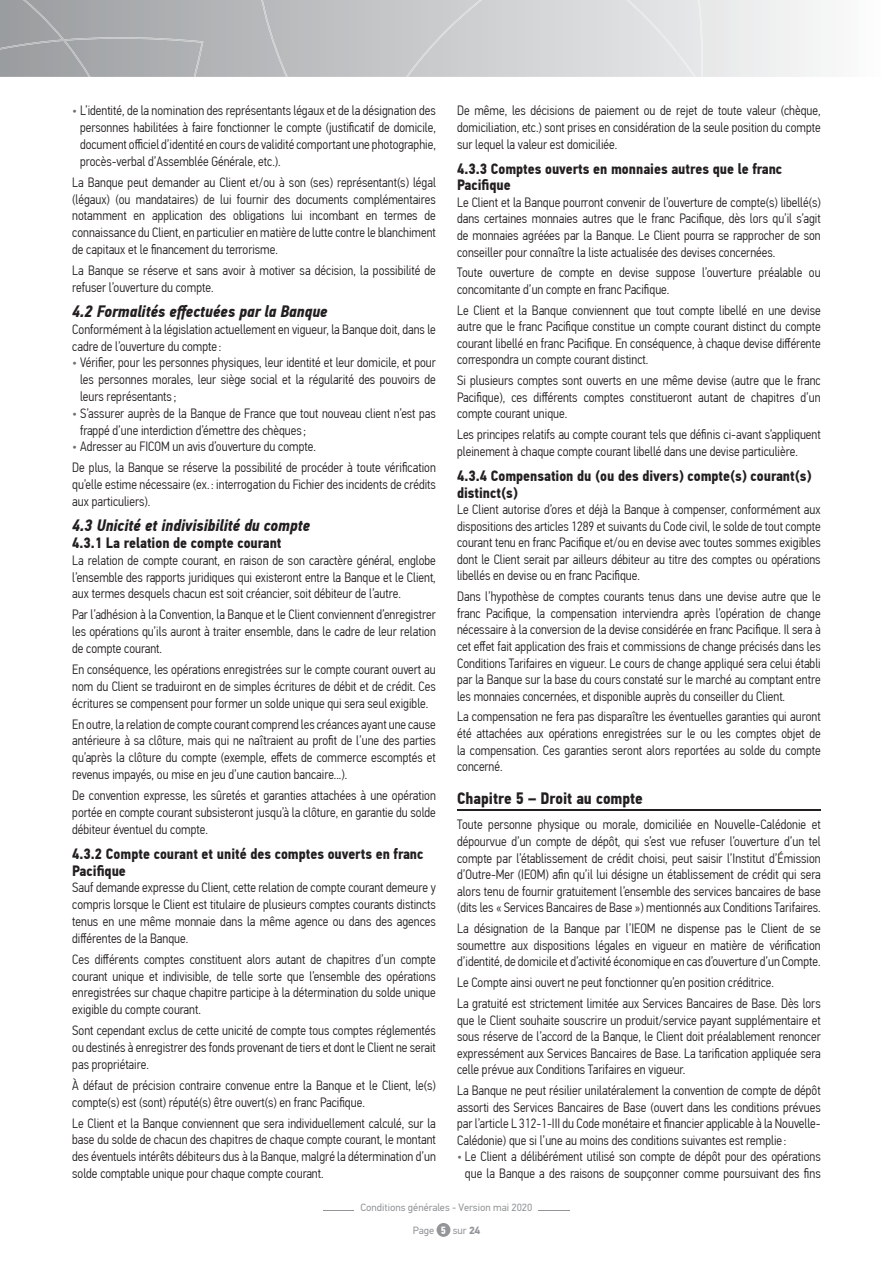
<style>
.page{position:relative;width:893px;height:1263px;background:#fff}
.page>*{position:absolute;margin:0;border:0;box-sizing:border-box;transform-origin:0 0}
.t1{font:italic 700 16.5px "PF Din Text Cond Pro";color:#231f20}
.t2{font:700 16.5px "PF Din Text Cond Pro";color:#231f20}
.t3{font:700 15px/16.5px "PF Din Text Cond Pro";color:#231f20}
.t4{font:300 13.5px/16.5px "PF Din Text Cond Pro";color:#231f20;text-align:justify}
.t5{font:10.5px "PF Din Text Pro";color:#939598}
.s1{color:#6d6e70}
.s2{font-family:"PF Din Text Cond Pro";font-weight:700;color:#fff}
.s3{font-weight:700}
</style>
<div class="page">
<svg style="left:203px;top:0;width:618px;height:77px;background:#d1d3d4"></svg>
<svg style="left:259px;top:0;width:29px;height:77px;background:#b9bbbd"></svg>
<div style="left:406px;top:0;width:93px;height:77px;background:#cbcdcf"></div>
<div style="left:611px;top:0;width:92px;height:77px;background:#e2e3e4"></div>
<svg style="left:0;top:0;width:203px;height:77px;background:#a6a8ab"></svg>
<div style="left:437px;top:1223px;width:13px;height:14px;background:#939598;border-radius:50%"></div>
<hr style="left:323px;top:1210px;width:247px;height:1px;background:#939598">
<div style="left:355px;top:1203px;width:183px;height:10px;background:#fff"></div>
<hr style="left:457px;top:810px;width:364px;height:1px;background:#231f20">
<p class="t4" style="left:80px;top:104px;width:357px;text-indent:-8px"><span class="s1">•</span> L’identité, de la nomination des représentants légaux et de la désignation des personnes habilitées à faire fonctionner le compte (justificatif de domicile, document officiel d’identité en cours de validité comportant une photographie, procès-verbal d’Assemblée Générale, etc.).</p>
<p class="t4" style="left:72px;top:175px;width:365px">La Banque peut demander au Client et/ou à son (ses) représentant(s) légal (légaux) (ou mandataires) de lui fournir des documents complémentaires notamment en application des obligations lui incombant en termes de connaissance du Client, en particulier en matière de lutte contre le blanchiment de capitaux et le financement du terrorisme.</p>
<p class="t4" style="left:72px;top:263px;width:365px">La Banque se réserve et sans avoir à motiver sa décision, la possibilité de refuser l’ouverture du compte.</p>
<p class="t1" style="left:72px;top:305px;width:257px">4.2 Formalités effectuées par la Banque</p>
<p class="t4" style="left:72px;top:322px;width:365px">Conformément à la législation actuellement en vigueur, la Banque doit, dans le cadre de l’ouverture du compte :</p>
<p class="t4" style="left:80px;top:356px;width:357px;text-indent:-8px"><span class="s1">•</span> Vérifier, pour les personnes physiques, leur identité et leur domicile, et pour les personnes morales, leur siège social et la régularité des pouvoirs de leurs représentants ;</p>
<p class="t4" style="left:80px;top:406px;width:357px;text-indent:-8px"><span class="s1">•</span> S’assurer auprès de la Banque de France que tout nouveau client n’est pas frappé d’une interdiction d’émettre des chèques ;</p>
<p class="t4" style="left:72px;top:437px;width:365px;line-height:21px"><span class="s1">•</span> Adresser au FICOM un avis d’ouverture du compte.<br>De plus, la Banque se réserve la possibilité de procéder à toute vérification</p>
<p class="t4" style="left:72px;top:477px;width:365px">qu’elle estime nécessaire (ex. : interrogation du Fichier des incidents de crédits aux particuliers).</p>
<p class="t1" style="left:72px;top:519px;width:239px">4.3 Unicité et indivisibilité du compte</p>
<p class="t3" style="left:72px;top:536px;width:211px">4.3.1 La relation de compte courant</p>
<p class="t4" style="left:72px;top:553px;width:365px">La relation de compte courant, en raison de son caractère général, englobe l’ensemble des rapports juridiques qui existeront entre la Banque et le Client, aux termes desquels chacun est soit créancier, soit débiteur de l’autre.</p>
<p class="t4" style="left:72px;top:608px;width:365px">Par l’adhésion à la Convention, la Banque et le Client conviennent d’enregistrer les opérations qu’ils auront à traiter ensemble, dans le cadre de leur relation de compte courant.</p>
<p class="t4" style="left:72px;top:662px;width:365px">En conséquence, les opérations enregistrées sur le compte courant ouvert au nom du Client se traduiront en de simples écritures de débit et de crédit. Ces écritures se compensent pour former un solde unique qui sera seul exigible.</p>
<p class="t4" style="left:72px;top:717px;width:365px">En outre, la relation de compte courant comprend les créances ayant une cause antérieure à sa clôture, mais qui ne naîtraient au profit de l’une des parties qu’après la clôture du compte (exemple, effets de commerce escomptés et revenus impayés, ou mise en jeu d’une caution bancaire...).</p>
<p class="t4" style="left:72px;top:788px;width:365px">De convention expresse, les sûretés et garanties attachées à une opération portée en compte courant subsisteront jusqu’à la clôture, en garantie du solde débiteur éventuel du compte.</p>
<p class="t3" style="left:72px;top:847px;width:353px">4.3.2 Compte courant et unité des comptes ouverts en franc<br>Pacifique</p>
<p class="t4" style="left:72px;top:881px;width:365px">Sauf demande expresse du Client, cette relation de compte courant demeure y compris lorsque le Client est titulaire de plusieurs comptes courants distincts tenus en une même monnaie dans la même agence ou dans des agences différentes de la Banque.</p>
<p class="t4" style="left:72px;top:952px;width:365px">Ces différents comptes constituent alors autant de chapitres d’un compte courant unique et indivisible, de telle sorte que l’ensemble des opérations enregistrées sur chaque chapitre participe à la détermination du solde unique exigible du compte courant.</p>
<p class="t4" style="left:72px;top:1023px;width:365px">Sont cependant exclus de cette unicité de compte tous comptes réglementés ou destinés à enregistrer des fonds provenant de tiers et dont le Client ne serait pas propriétaire.</p>
<p class="t4" style="left:72px;top:1078px;width:365px">À défaut de précision contraire convenue entre la Banque et le Client, le(s) compte(s) est (sont) réputé(s) être ouvert(s) en franc Pacifique.</p>
<p class="t4" style="left:72px;top:1116px;width:365px">Le Client et la Banque conviennent que sera individuellement calculé, sur la base du solde de chacun des chapitres de chaque compte courant, le montant des éventuels intérêts débiteurs dus à la Banque, malgré la détermination d’un solde comptable unique pour chaque compte courant.</p>
<p class="t4" style="left:457px;top:104px;width:365px">De même, les décisions de paiement ou de rejet de toute valeur (chèque, domiciliation, etc.) sont prises en considération de la seule position du compte sur lequel la valeur est domiciliée.</p>
<p class="t3" style="left:457px;top:162px;width:327px">4.3.3 Comptes ouverts en monnaies autres que le franc<br>Pacifique</p>
<p class="t4" style="left:457px;top:195px;width:365px">Le Client et la Banque pourront convenir de l’ouverture de compte(s) libellé(s) dans certaines monnaies autres que le franc Pacifique, dès lors qu’il s’agit de monnaies agréées par la Banque. Le Client pourra se rapprocher de son conseiller pour connaître la liste actualisée des devises concernées.</p>
<p class="t4" style="left:457px;top:266px;width:365px">Toute ouverture de compte en devise suppose l’ouverture préalable ou concomitante d’un compte en franc Pacifique.</p>
<p class="t4" style="left:457px;top:303px;width:365px">Le Client et la Banque conviennent que tout compte libellé en une devise autre que le franc Pacifique constitue un compte courant distinct du compte courant libellé en franc Pacifique. En conséquence, à chaque devise différente correspondra un compte courant distinct.</p>
<p class="t4" style="left:457px;top:374px;width:365px">Si plusieurs comptes sont ouverts en une même devise (autre que le franc Pacifique), ces différents comptes constitueront autant de chapitres d’un compte courant unique.</p>
<p class="t4" style="left:457px;top:428px;width:365px">Les principes relatifs au compte courant tels que définis ci-avant s’appliquent pleinement à chaque compte courant libellé dans une devise particulière.</p>
<p class="t3" style="left:457px;top:469px;width:356px">4.3.4 Compensation du (ou des divers) compte(s) courant(s) distinct(s)</p>
<p class="t4" style="left:457px;top:502px;width:365px">Le Client autorise d’ores et déjà la Banque à compenser, conformément aux dispositions des articles 1289 et suivants du Code civil, le solde de tout compte courant tenu en franc Pacifique et/ou en devise avec toutes sommes exigibles dont le Client serait par ailleurs débiteur au titre des comptes ou opérations libellés en devise ou en franc Pacifique.</p>
<p class="t4" style="left:457px;top:590px;width:365px">Dans l’hypothèse de comptes courants tenus dans une devise autre que le franc Pacifique, la compensation interviendra après l’opération de change nécessaire à la conversion de la devise considérée en franc Pacifique. Il sera à cet effet fait application des frais et commissions de change précisés dans les Conditions Tarifaires en vigueur. Le cours de change appliqué sera celui établi par la Banque sur la base du cours constaté sur le marché au comptant entre les monnaies concernées, et disponible auprès du conseiller du Client.</p>
<p class="t4" style="left:457px;top:710px;width:365px">La compensation ne fera pas disparaître les éventuelles garanties qui auront été attachées aux opérations enregistrées sur le ou les comptes objet de la compensation. Ces garanties seront alors reportées au solde du compte concerné.</p>
<p class="t2" style="left:457px;top:792px;width:187px">Chapitre 5 – Droit au compte</p>
<p class="t4" style="left:457px;top:818px;width:365px">Toute personne physique ou morale, domiciliée en Nouvelle-Calédonie et dépourvue d’un compte de dépôt, qui s’est vue refuser l’ouverture d’un tel compte par l’établissement de crédit choisi, peut saisir l’Institut d’Émission d’Outre-Mer (IEOM) afin qu’il lui désigne un établissement de crédit qui sera alors tenu de fournir gratuitement l’ensemble des services bancaires de base (dits les « Services Bancaires de Base ») mentionnés aux Conditions Tarifaires.</p>
<p class="t4" style="left:457px;top:921px;width:365px">La désignation de la Banque par l’IEOM ne dispense pas le Client de se soumettre aux dispositions légales en vigueur en matière de vérification d’identité, de domicile et d’activité économique en cas d’ouverture d’un Compte.</p>
<p class="t4" style="left:457px;top:973px;width:365px;line-height:20.9px">Le Compte ainsi ouvert ne peut fonctionner qu’en position créditrice.<br>La gratuité est strictement limitée aux Services Bancaires de Base. Dès lors</p>
<p class="t4" style="left:457px;top:1013px;width:365px">que le Client souhaite souscrire un produit/service payant supplémentaire et sous réserve de l’accord de la Banque, le Client doit préalablement renoncer expressément aux Services Bancaires de Base. La tarification appliquée sera celle prévue aux Conditions Tarifaires en vigueur.</p>
<p class="t4" style="left:457px;top:1083px;width:365px">La Banque ne peut résilier unilatéralement la convention de compte de dépôt assorti des Services Bancaires de Base (ouvert dans les conditions prévues par l’article L 312-1-III du Code monétaire et financier applicable à la Nouvelle-Calédonie) que si l’une au moins des conditions suivantes est remplie :</p>
<p class="t4" style="left:457px;top:1150px;width:365px;text-align:center"><span class="s1">•</span> Le Client a délibérément utilisé son compte de dépôt pour des opérations que la Banque a des raisons de soupçonner comme poursuivant des fins</p>
<p class="t5" style="left:360px;top:1203px;width:173px">Conditions générales - Version mai 2020</p>
<p class="t5" style="left:413px;top:1225px;width:69px">Page <span class="s2">5</span> sur <span class="s3">24</span></p>
</div>
